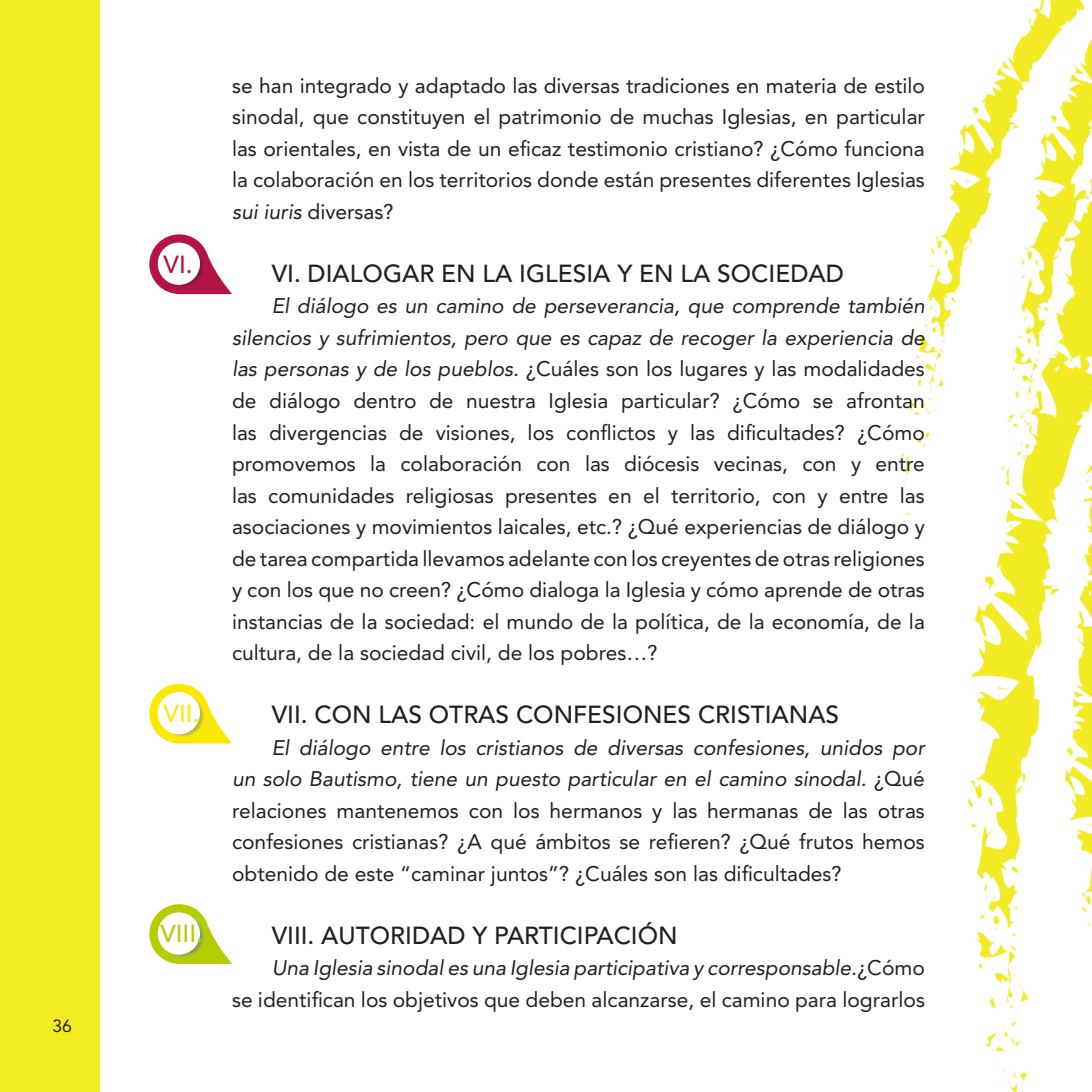
<style>
.page{position:relative;width:1092px;height:1092px;background:#fff}
.page>*{position:absolute;margin:0;border:0;box-sizing:border-box;transform-origin:0 0}
.t1{font:500 24.5px "Avenir LT Std";color:#231f20}
.t2{font:500 24.5px "Avenir LT Std";color:#b5cc00}
.t3{font:500 24.5px "Avenir LT Std";color:#fce800}
.t4{font:500 24.5px "Avenir LT Std";color:#b31445}
.t5{font:21px/31.5px "Avenir LT Std";color:#231f20;text-align:justify}
.t6{font:17.5px "Avenir LT Std";color:#231f20}
.s1{font-style:italic}
</style>
<div class="page">
<svg style="left:149px;top:234px;width:83px;height:60px"></svg>
<svg style="left:161px;top:244px;width:43px;height:44px"></svg>
<div style="left:158px;top:242px;width:42px;height:43px;background:#fff;border-radius:50%"></div>
<svg style="left:149px;top:683px;width:83px;height:60px"></svg>
<svg style="left:161px;top:693px;width:43px;height:44px"></svg>
<div style="left:158px;top:692px;width:42px;height:42px;background:#fff;border-radius:50%"></div>
<svg style="left:149px;top:904px;width:83px;height:59px"></svg>
<svg style="left:161px;top:913px;width:43px;height:44px"></svg>
<div style="left:158px;top:912px;width:42px;height:42px;background:#fff;border-radius:50%"></div>
<img style="left:901px;top:0;width:190px;height:1091px">
<div style="left:0;top:0;width:99px;height:1091px;background:#f4ec23"></div>
<p class="t6" style="left:53px;top:1015px;width:21px">36</p>
<p class="t4" style="left:163px;top:250px;width:31px">VI.</p>
<p class="t3" style="left:163px;top:699px;width:37px">VII.</p>
<p class="t2" style="left:160px;top:919px;width:44px">VIII.</p>
<p class="t5" style="left:232px;top:70px;width:694px">se han integrado y adaptado las diversas tradiciones en materia de estilo sinodal, que constituyen el patrimonio de muchas Iglesias, en particular las orientales, en vista de un eficaz testimonio cristiano? ¿Cómo funciona la colaboración en los territorios donde están presentes diferentes Iglesias <span class="s1">sui iuris</span> diversas?</p>
<p class="t1" style="left:272px;top:259px;width:573px">VI. DIALOGAR EN LA IGLESIA Y EN LA SOCIEDAD</p>
<p class="t5" style="left:232px;top:290px;width:694px;text-indent:40px"><span class="s1">El diálogo es un camino de perseverancia, que comprende también silencios y sufrimientos, pero que es capaz de recoger la experiencia de las personas y de los pueblos.</span> ¿Cuáles son los lugares y las modalidades de diálogo dentro de nuestra Iglesia particular? ¿Cómo se afrontan las divergencias de visiones, los conflictos y las dificultades? ¿Cómo promovemos la colaboración con las diócesis vecinas, con y entre las comunidades religiosas presentes en el territorio, con y entre las asociaciones y movimientos laicales, etc.? ¿Qué experiencias de diálogo y de tarea compartida llevamos adelante con los creyentes de otras religiones y con los que no creen? ¿Cómo dialoga la Iglesia y cómo aprende de otras instancias de la sociedad: el mundo de la política, de la economía, de la cultura, de la sociedad civil, de los pobres…?</p>
<p class="t1" style="left:272px;top:700px;width:569px">VII. CON LAS OTRAS CONFESIONES CRISTIANAS</p>
<p class="t5" style="left:232px;top:731px;width:694px;text-indent:40px"><span class="s1">El diálogo entre los cristianos de diversas confesiones, unidos por un solo Bautismo, tiene un puesto particular en el camino sinodal.</span> ¿Qué relaciones mantenemos con los hermanos y las hermanas de las otras confesiones cristianas? ¿A qué ámbitos se refieren? ¿Qué frutos hemos obtenido de este “caminar juntos”? ¿Cuáles son las dificultades?</p>
<p class="t1" style="left:272px;top:921px;width:407px">VIII. AUTORIDAD Y PARTICIPACIÓN</p>
<p class="t5" style="left:232px;top:952px;width:694px;text-align:right"><span class="s1">Una Iglesia sinodal es una Iglesia participativa y corresponsable.</span>¿Cómo<br>se identifican los objetivos que deben alcanzarse, el camino para lograrlos</p>
</div>
